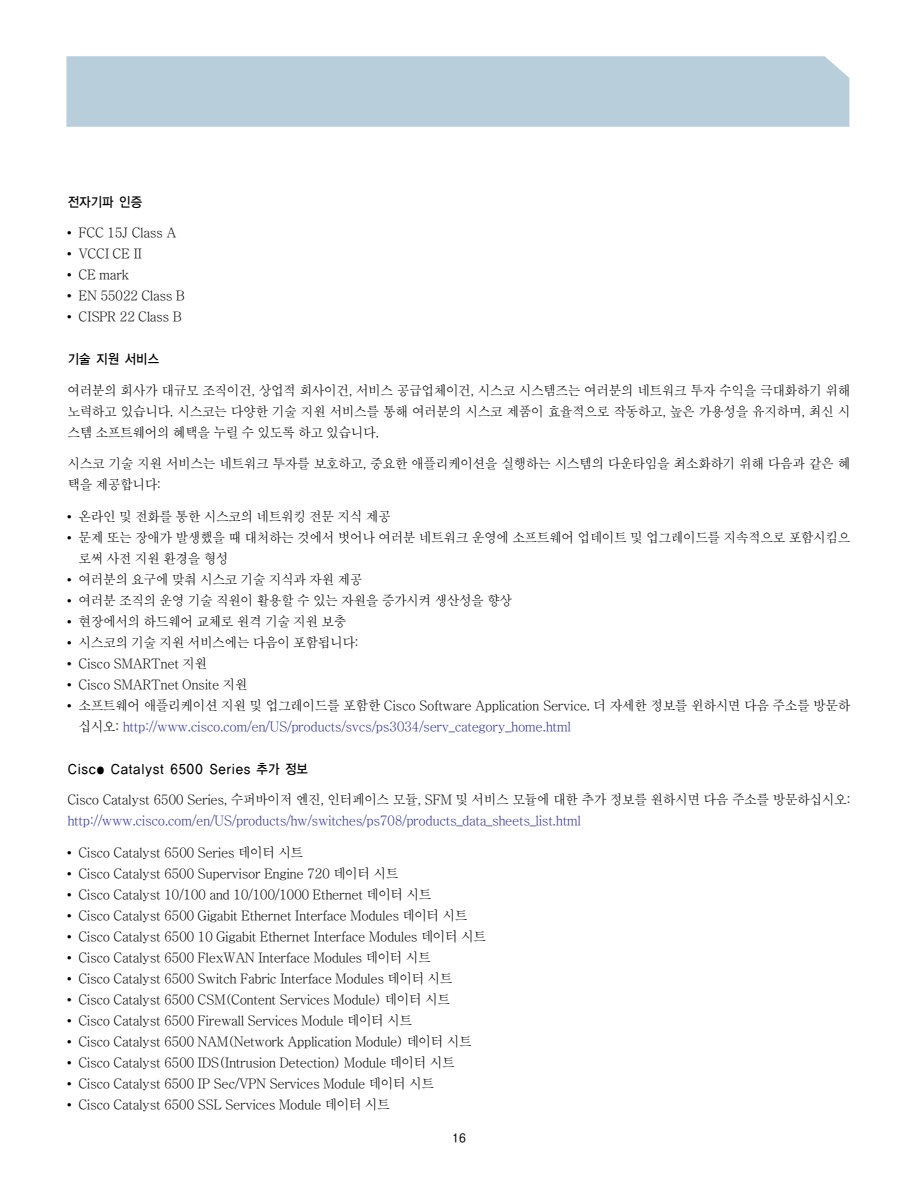
<style>
.page{position:relative;width:918px;height:1188px;background:#fff}
.page>*{position:absolute;margin:0;border:0;box-sizing:border-box;transform-origin:0 0}
.t1{font:500 13.5px/21px "HY Sin Myeong Jo";letter-spacing:-.045em;color:#000;scale:.95 1}
.t2{font:500 13.5px "HY Sin Myeong Jo";letter-spacing:-.045em;color:#2e3092;scale:.95 1}
.t3{font:13.5px "YGO13";letter-spacing:-.005em;color:#000;scale:.9 1}
.t4{font:700 12px "HY Go Thic";color:#000}
.s1{color:#2e3092}
</style>
<div class="page">
<div style="left:66px;top:56px;width:783px;height:71px;background:#b8cfdb"></div>
<p class="t3" style="left:67px;top:196px;width:85px">전자기파 인증</p>
<p class="t1" style="left:67px;top:224px;width:116px"><sup>●</sup> FCC 15J Class A</p>
<p class="t1" style="left:67px;top:245px;width:81px"><sup>●</sup> VCCI CE II</p>
<p class="t1" style="left:67px;top:266px;width:67px"><sup>●</sup> CE mark</p>
<p class="t1" style="left:67px;top:287px;width:125px"><sup>●</sup> EN 55022 Class B</p>
<p class="t1" style="left:67px;top:308px;width:122px"><sup>●</sup> CISPR 22 Class B</p>
<p class="t3" style="left:67px;top:353px;width:104px">기술 지원 서비스</p>
<p class="t1" style="left:67px;top:381px;width:826px;text-align:justify">여러분의 회사가 대규모 조직이건, 상업적 회사이건, 서비스 공급업체이건, 시스코 시스템즈는 여러분의 네트워크 투자 수익을 극대화하기 위해 노력하고 있습니다. 시스코는 다양한 기술 지원 서비스를 통해 여러분의 시스코 제품이 효율적으로 작동하고, 높은 가용성을 유지하며, 최신 시 스템 소프트웨어의 혜택을 누릴 수 있도록 하고 있습니다.</p>
<p class="t1" style="left:67px;top:455px;width:826px">시스코 기술 지원 서비스는 네트워크 투자를 보호하고, 중요한 애플리케이션을 실행하는 시스템의 다운타임을 최소화하기 위해 다음과 같은 혜 택을 제공합니다:</p>
<p class="t1" style="left:67px;top:507px;width:342px"><sup>●</sup> 온라인 및 전화를 통한 시스코의 네트워킹 전문 지식 제공</p>
<p class="t1" style="left:78px;top:528px;width:814px;text-indent:-11px"><sup>●</sup> 문제 또는 장애가 발생했을 때 대처하는 것에서 벗어나 여러분 네트워크 운영에 소프트웨어 업데이트 및 업그레이드를 지속적으로 포함시킴으 로써 사전 지원 환경을 형성</p>
<p class="t1" style="left:67px;top:570px;width:312px"><sup>●</sup> 여러분의 요구에 맞춰 시스코 기술 지식과 자원 제공</p>
<p class="t1" style="left:67px;top:591px;width:470px"><sup>●</sup> 여러분 조직의 운영 기술 직원이 활용할 수 있는 자원을 증가시켜 생산성을 향상</p>
<p class="t1" style="left:67px;top:612px;width:295px"><sup>●</sup> 현장에서의 하드웨어 교체로 원격 기술 지원 보충</p>
<p class="t1" style="left:67px;top:633px;width:308px"><sup>●</sup> 시스코의 기술 지원 서비스에는 다음이 포함됩니다:</p>
<p class="t1" style="left:67px;top:654px;width:149px"><sup>●</sup> Cisco SMARTnet 지원</p>
<p class="t1" style="left:67px;top:675px;width:191px"><sup>●</sup> Cisco SMARTnet Onsite 지원</p>
<p class="t1" style="left:78px;top:696px;width:814px;text-indent:-11px"><sup>●</sup> 소프트웨어 애플리케이션 지원 및 업그레이드를 포함한 Cisco Software Application Service. 더 자세한 정보를 윈하시면 다음 주소를 방문하 십시오: <span class="s1">http://www.cisco.com/en/US/products/svcs/ps3034/serv_category_home.html</span></p>
<p class="t3" style="left:67px;top:763px;width:269px">Cisco Catalyst 6500 Series 추가 정보</p>
<p class="t1" style="left:67px;top:791px;width:826px">Cisco Catalyst 6500 Series, 수퍼바이저 엔진, 인터페이스 모듈, SFM 및 서비스 모듈에 대한 추가 정보를 원하시면 다음 주소를 방문하십시오:</p>
<p class="t2" style="left:67px;top:815px;width:543px">http://www.cisco.com/en/US/products/hw/switches/ps708/products_data_sheets_list.html</p>
<p class="t1" style="left:67px;top:843px;width:250px"><sup>●</sup> Cisco Catalyst 6500 Series 데이터 시트</p>
<p class="t1" style="left:67px;top:864px;width:350px"><sup>●</sup> Cisco Catalyst 6500 Supervisor Engine 720 데이터 시트</p>
<p class="t1" style="left:67px;top:885px;width:385px"><sup>●</sup> Cisco Catalyst 10/100 and 10/100/1000 Ethernet 데이터 시트</p>
<p class="t1" style="left:67px;top:906px;width:423px"><sup>●</sup> Cisco Catalyst 6500 Gigabit Ethernet Interface Modules 데이터 시트</p>
<p class="t1" style="left:67px;top:927px;width:442px"><sup>●</sup> Cisco Catalyst 6500 10 Gigabit Ethernet Interface Modules 데이터 시트</p>
<p class="t1" style="left:67px;top:948px;width:384px"><sup>●</sup> Cisco Catalyst 6500 FlexWAN Interface Modules 데이터 시트</p>
<p class="t1" style="left:67px;top:969px;width:407px"><sup>●</sup> Cisco Catalyst 6500 Switch Fabric Interface Modules 데이터 시트</p>
<p class="t1" style="left:67px;top:990px;width:404px"><sup>●</sup> Cisco Catalyst 6500 CSM(Content Services Module) 데이터 시트</p>
<p class="t1" style="left:67px;top:1011px;width:365px"><sup>●</sup> Cisco Catalyst 6500 Firewall Services Module 데이터 시트</p>
<p class="t1" style="left:67px;top:1032px;width:427px"><sup>●</sup> Cisco Catalyst 6500 NAM(Network Application Module) 데이터 시트</p>
<p class="t1" style="left:67px;top:1053px;width:409px"><sup>●</sup> Cisco Catalyst 6500 IDS(Intrusion Detection) Module 데이터 시트</p>
<p class="t1" style="left:67px;top:1074px;width:388px"><sup>●</sup> Cisco Catalyst 6500 IP Sec/VPN Services Module 데이터 시트</p>
<p class="t1" style="left:67px;top:1095px;width:341px"><sup>●</sup> Cisco Catalyst 6500 SSL Services Module 데이터 시트</p>
<p class="t4" style="left:452px;top:1133px;width:16px">16</p>
</div>
